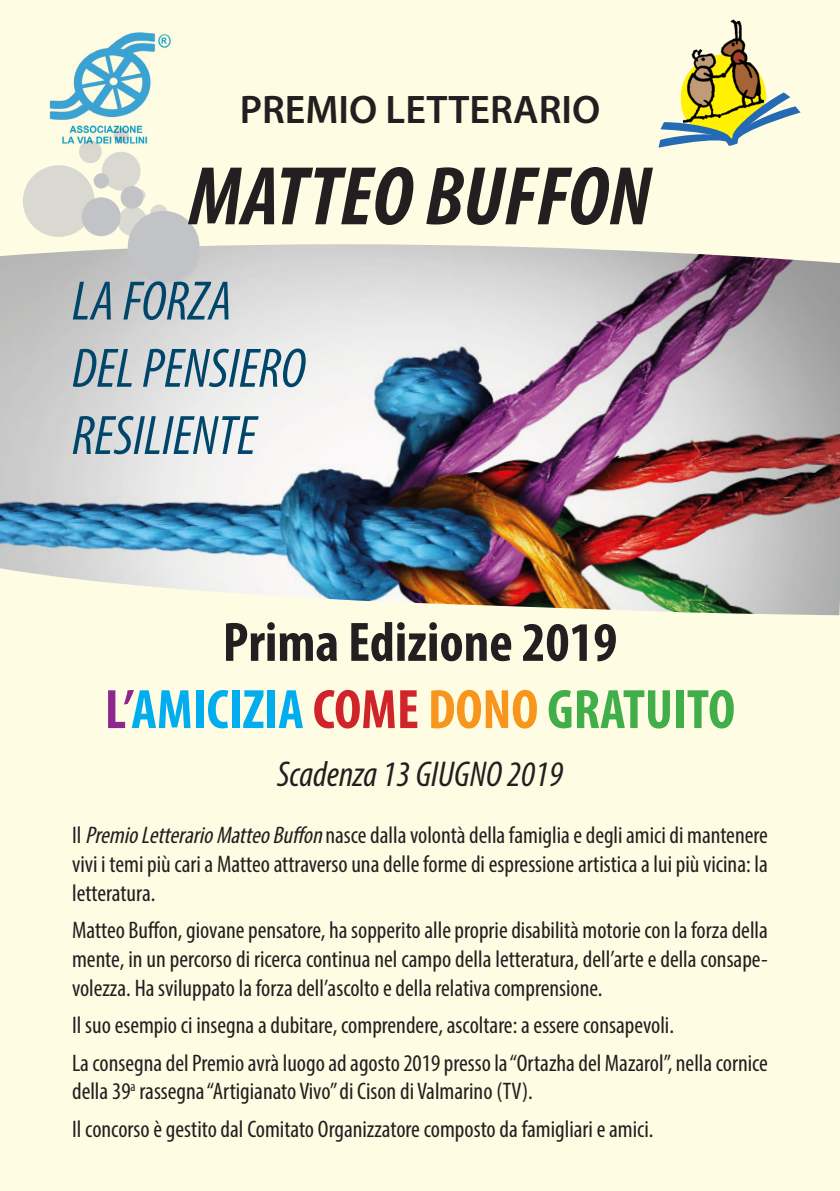
<style>
.page{position:relative;width:840px;height:1191px;background:#fff}
.page>*{position:absolute;margin:0;border:0;box-sizing:border-box;transform-origin:0 0}
.t1{font:italic 700 condensed 84px "Myriad Pro";color:#231f20}
.t2{font:italic condensed 56px "Myriad Pro";color:#00466a}
.t3{font:700 condensed 56px "Myriad Pro";color:#00aeef}
.t4{font:700 condensed 56px "Myriad Pro";color:#231f20}
.t5{font:600 40px "Myriad Pro";color:#231f20}
.t6{font:italic condensed 36px "Myriad Pro";color:#231f20}
.t7{font:condensed 24px/28.8px "Myriad Pro";color:#231f20;text-align:justify}
.s1{color:#8d278f}
.s2{color:#d1232a}
.s3{color:#f7951d}
.s4{color:#40ae49}
.s5{font-style:italic}
</style>
<div class="page">
<div style="left:0;top:0;width:839px;height:1191px;background:#fffce4"></div>
<img style="left:0;top:244px;width:839px;height:371px">
<div style="left:82px;top:197px;width:38px;height:39px;background:#c2c3c6;border-radius:50%"></div>
<div style="left:120px;top:186px;width:23px;height:23px;background:#c2c3c6;border-radius:50%"></div>
<div style="left:94px;top:173px;width:15px;height:15px;background:#c2c3c6;border-radius:50%"></div>
<div style="left:23px;top:165px;width:71px;height:72px;background:#d9d8d1;border-radius:50%"></div>
<div style="left:102px;top:152px;width:38px;height:39px;background:#d9d8d1;border-radius:50%"></div>
<div style="left:79px;top:140px;width:23px;height:23px;background:#d9d8d1;border-radius:50%"></div>
<svg style="left:116px;top:189px;width:86px;height:96px"></svg>
<img style="left:692px;top:19px;width:55px;height:35px">
<svg style="left:658px;top:54px;width:142px;height:94px"></svg>
<img style="left:49px;top:32px;width:122px;height:115px">
<p class="t5" style="left:239px;top:85px;width:362px">PREMIO LETTERARIO</p>
<p class="t1" style="left:189px;top:144px;width:463px">MATTEO BUFFON</p>
<p class="t2" style="left:72px;top:267px;width:161px">LA FORZA</p>
<p class="t2" style="left:72px;top:334px;width:235px">DEL PENSIERO</p>
<p class="t2" style="left:72px;top:401px;width:186px">RESILIENTE</p>
<p class="t4" style="left:223px;top:607px;width:396px">Prima Edizione 2019</p>
<p class="t3" style="left:105px;top:674px;width:631px"><span class="s1">L’</span>AMICIZIA <span class="s2">COME</span> <span class="s3">DONO</span> <span class="s4">GRATUITO</span></p>
<p class="t6" style="left:277px;top:752px;width:287px">Scadenza 13 GIUGNO 2019</p>
<p class="t7" style="left:72px;top:820px;width:696px">Il <span class="s5">PremioLetterarioMatteoBuffon</span>nasce dalla volontà della famiglia e degli amici di mantenere vivi i temi più cari a Matteo attraverso una delle forme di espressione artistica a lui più vicina: la letteratura.</p>
<p class="t7" style="left:72px;top:915px;width:697px">Matteo Buffon, giovane pensatore, ha sopperito alle proprie disabilità motorie con la forza della mente, in un percorso di ricerca continua nel campo della letteratura, dell’arte e della consape&shy;volezza. Ha sviluppato la forza dell’ascolto e della relativa comprensione.</p>
<p class="t7" style="left:72px;top:1010px;width:603px">Il suo esempio ci insegna a dubitare, comprendere, ascoltare: a essere consapevoli.</p>
<p class="t7" style="left:72px;top:1047px;width:697px">La consegna del Premio avrà luogo ad agosto 2019 presso la “Ortazha del Mazarol”, nella cornice della 39<sup>a</sup> rassegna “Artigianato Vivo” di Cison di Valmarino (TV).</p>
<p class="t7" style="left:72px;top:1114px;width:582px">Il concorso è gestito dal Comitato Organizzatore composto da famigliari e amici.</p>
</div>
